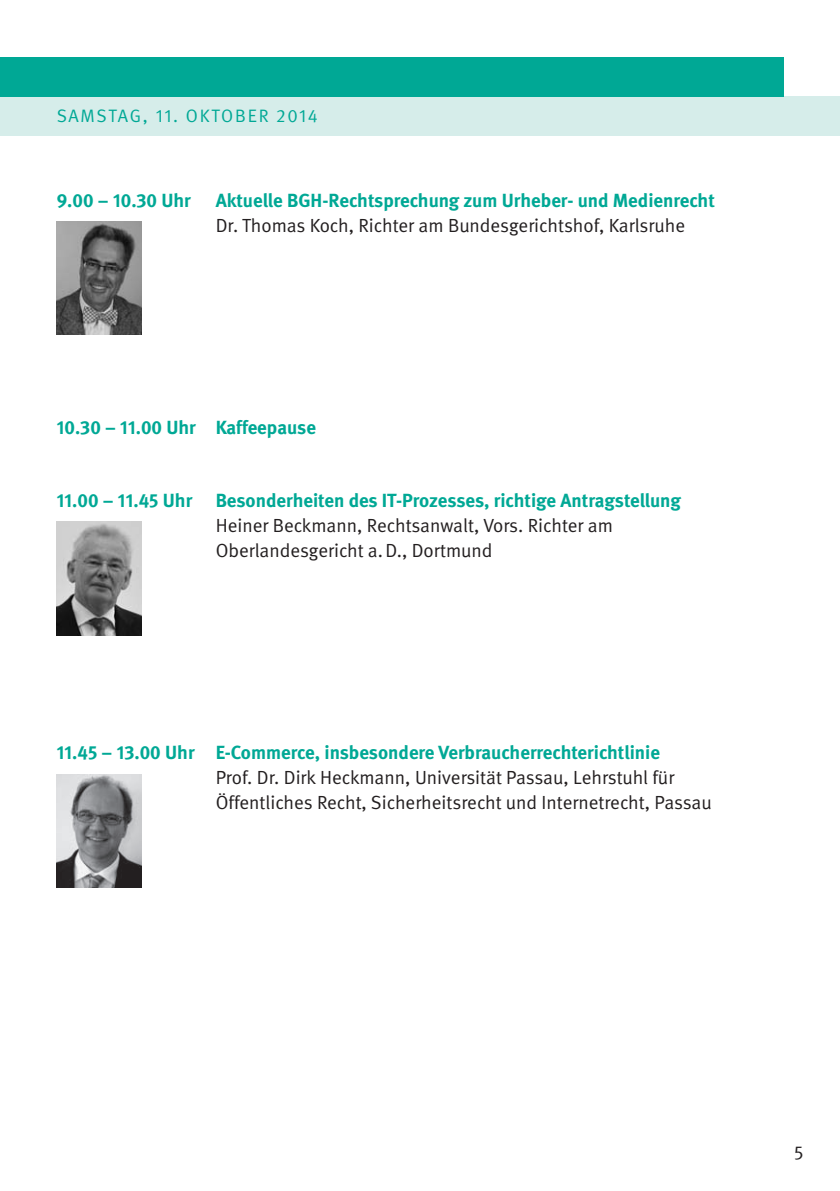
<style>
.page{position:relative;width:840px;height:1191px;background:#fff}
.page>*{position:absolute;margin:0;border:0;box-sizing:border-box;transform-origin:0 0}
.t1{font:19px/25px "Meta Normal";color:#231f20}
.t2{font:700 19px "Meta";color:#00a895}
.t3{font:19px "Meta Bold Expert";color:#00a895}
.t4{font:19px "Meta Normal Expert";color:#231f20}
.t5{font:18px "Meta Normal";letter-spacing:.1em;color:#00a895}
.s1{font-family:"Meta Normal Expert"}
.s2{font-family:"Meta";font-weight:700}
.s3{font-family:"Meta Bold Expert";font-weight:400}
</style>
<div class="page">
<div style="left:0;top:96px;width:839px;height:40px;background:#d6edea"></div>
<img style="left:57px;top:522px;width:85px;height:113px">
<img style="left:57px;top:221px;width:85px;height:113px">
<img style="left:57px;top:774px;width:85px;height:113px">
<div style="left:0;top:57px;width:782px;height:39px;background:#00a895"></div>
<p class="t5" style="left:57px;top:106px;width:262px">SAMSTAG, <span class="s1">11</span>. OKTOBER <span class="s1">2014</span></p>
<p class="t3" style="left:57px;top:190px;width:136px">9<span class="s2">.</span>00 <span class="s2">–</span> 10<span class="s2">.</span>30 <span class="s2">Uhr</span></p>
<p class="t2" style="left:215px;top:190px;width:500px">Aktuelle BGH-Rechtsprechung zum Urheber- und Medienrecht</p>
<p class="t1" style="left:215px;top:213px;width:471px">Dr. Thomas Koch, Richter am Bundesgerichtshof, Karlsruhe</p>
<p class="t2" style="left:57px;top:416px;width:260px"><span class="s3">10</span>.<span class="s3">30</span> – <span class="s3">11</span>.<span class="s3">00</span> Uhr Kaffeepause</p>
<p class="t2" style="left:57px;top:489px;width:625px"><span class="s3">11</span>.<span class="s3">00</span> – <span class="s3">11</span>.<span class="s3">45</span> Uhr Besonderheiten des IT-Prozesses, richtige Antragstellung</p>
<p class="t1" style="left:215px;top:512px;width:398px">Heiner Beckmann, Rechtsanwalt, Vors. Richter am<br>Oberlandesgericht a.D., Dortmund</p>
<p class="t2" style="left:57px;top:741px;width:604px"><span class="s3">11</span>.<span class="s3">45</span> – <span class="s3">13</span>.<span class="s3">00</span> Uhr E-Commerce, insbesondere Verbraucherrechterichtlinie</p>
<p class="t1" style="left:215px;top:764px;width:497px">Prof. Dr. Dirk Heckmann, Universität Passau, Lehrstuhl für<br>Öffentliches Recht, Sicherheitsrecht und Internetrecht, Passau</p>
<p class="t4" style="left:794px;top:1142px;width:11px">5</p>
</div>
